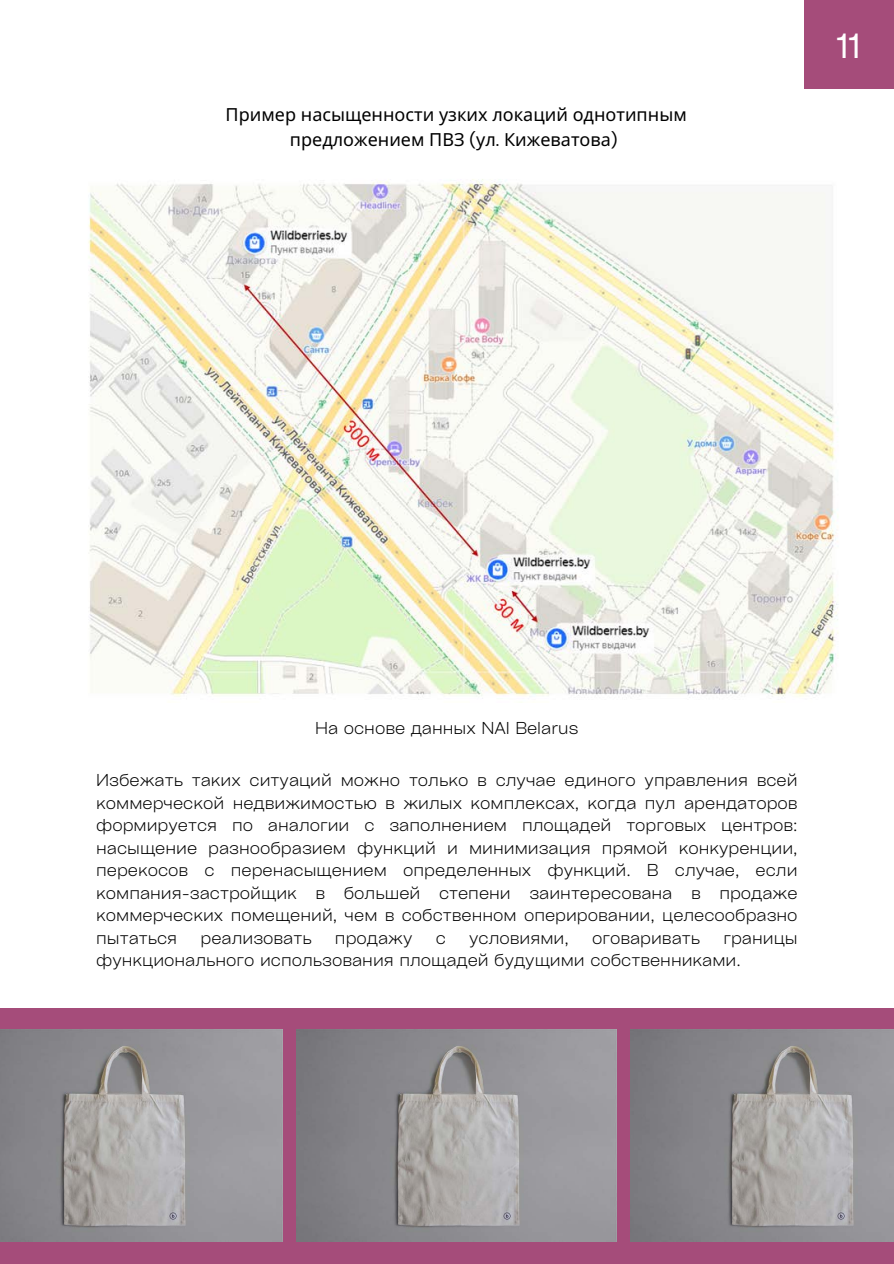
<style>
.page{position:relative;width:894px;height:1264px;background:#fff}
.page>*{position:absolute;margin:0;border:0;box-sizing:border-box;transform-origin:0 0}
.t1{font:33.45px "Cy Grotesk Key";color:#fff}
.t2{font:18px/24.8px "Noto Sans";color:#000;text-align:center}
.t3{font:300 16.5px/22.5px "Cy Grotesk Key";color:#000;text-align:justify}
.s1{font-family:"DM Sans"}
</style>
<div class="page">
<div style="left:804px;top:0;width:89px;height:89px;background:#a54c7a"></div>
<img style="left:88px;top:179px;width:750px;height:518px">
<div style="left:0;top:1007px;width:893px;height:256px;background:#a54c7a"></div>
<img style="left:0;top:1029px;width:282px;height:212px">
<img style="left:296px;top:1029px;width:320px;height:212px">
<img style="left:630px;top:1029px;width:263px;height:212px">
<p class="t2" style="left:225px;top:101px;width:462px">Пример насыщенности узких локаций однотипным предложением ПВЗ <span class="s1">(</span>ул<span class="s1">.</span> Кижеватова<span class="s1">)</span></p>
<h1 class="t1" style="left:836px;top:24px;width:26px">11</h1>
<h1 class="t3" style="left:315px;top:716px;width:265px">На основе данных NAI Belarus</h1>
<h1 class="t3" style="left:96px;top:768px;width:702px">Избежать таких ситуаций можно только в случае единого управления всей коммерческой недвижимостью в жилых комплексах, когда пул арендаторов формируется по аналогии с заполнением площадей торговых центров: насыщение разнообразием функций и минимизация прямой конкуренции, перекосов с перенасыщением определенных функций. В случае, если компания-застройщик в большей степени заинтересована в продаже коммерческих помещений, чем в собственном оперировании, целесообразно пытаться</h1>
<h1 class="t3" style="left:200px;top:926px;width:113px">реализовать</h1>
<h1 class="t3" style="left:335px;top:926px;width:79px">продажу</h1>
<h1 class="t3" style="left:435px;top:926px;width:12px">с</h1>
<h1 class="t3" style="left:469px;top:926px;width:101px">условиями,</h1>
<h1 class="t3" style="left:592px;top:926px;width:109px">оговаривать</h1>
<h1 class="t3" style="left:96px;top:926px;width:702px;text-indent:627px">границы функционального использования площадей будущими собственниками.</h1>
</div>
